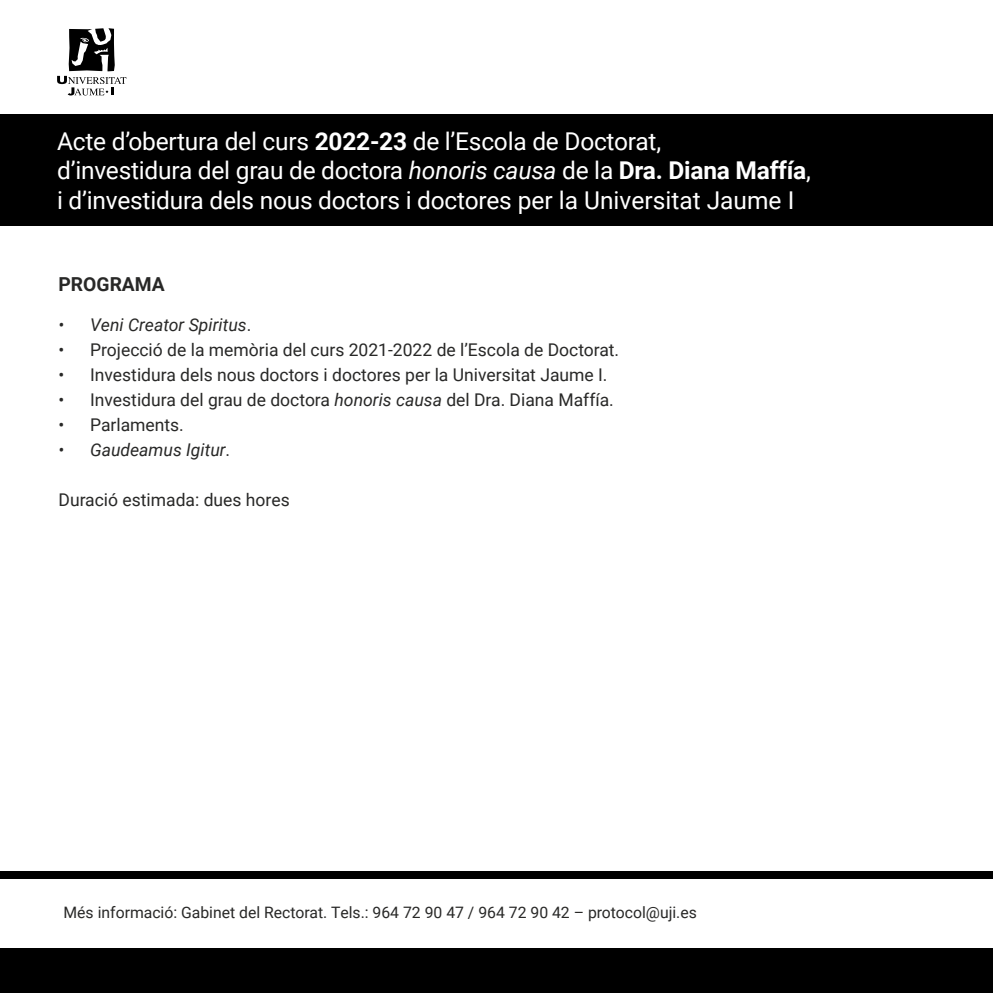
<style>
.page{position:relative;width:993px;height:993px;background:#fff}
.page>*{position:absolute;margin:0;border:0;box-sizing:border-box;transform-origin:0 0}
.t1{font:24.5px/29.4px "Roboto";letter-spacing:-.01em;color:#fff}
.t2{font:700 19.25px "Roboto";color:#282827}
.t3{font:17.5px "Roboto";color:#282827}
.t4{font:italic 17.5px "Roboto";color:#282827}
.t5{font:15.75px "Roboto";color:#282827}
.s1{font-weight:700}
.s2{font-style:italic}
.s3{font-style:normal}
</style>
<div class="page">
<div style="left:0;top:870px;width:992px;height:8px;background:#000"></div>
<div style="left:0;top:114px;width:992px;height:112px;background:#000"></div>
<svg style="left:57px;top:28px;width:69px;height:67px"></svg>
<div style="left:0;top:947px;width:992px;height:45px;background:#000"></div>
<h1 class="t1" style="left:57px;top:125px;width:755px">Acte d’obertura del curs <span class="s1">2022-23</span> de l’Escola de Doctorat,<br>d’investidura del grau de doctora <span class="s2">honoris causa</span> de la <span class="s1">Dra. Diana Maffía</span>, i d’investidura dels nous doctors i doctores per la Universitat Jaume I</h1>
<p class="t2" style="left:59px;top:270px;width:108px">PROGRAMA</p>
<p class="t4" style="left:59px;top:312px;width:194px">• Veni Creator Spiritus<span class="s3">.</span></p>
<p class="t3" style="left:59px;top:337px;width:562px">• Projecció de la memòria del curs 2021-2022 de l’Escola de Doctorat.</p>
<p class="t3" style="left:59px;top:362px;width:550px">• Investidura dels nous doctors i doctores per la Universitat Jaume I.</p>
<p class="t3" style="left:59px;top:387px;width:556px">• Investidura del grau de doctora <span class="s2">honoris causa</span> del Dra. Diana Maffía.</p>
<p class="t3" style="left:59px;top:412px;width:127px">• Parlaments.</p>
<p class="t4" style="left:59px;top:437px;width:173px">• Gaudeamus Igitur<span class="s3">.</span></p>
<p class="t3" style="left:59px;top:487px;width:233px">Duració estimada: dues hores</p>
<p class="t5" style="left:63px;top:900px;width:634px">Més informació: Gabinet del Rectorat. Tels.: 964 72 90 47 / 964 72 90 42 – protocol@uji.es</p>
</div>
